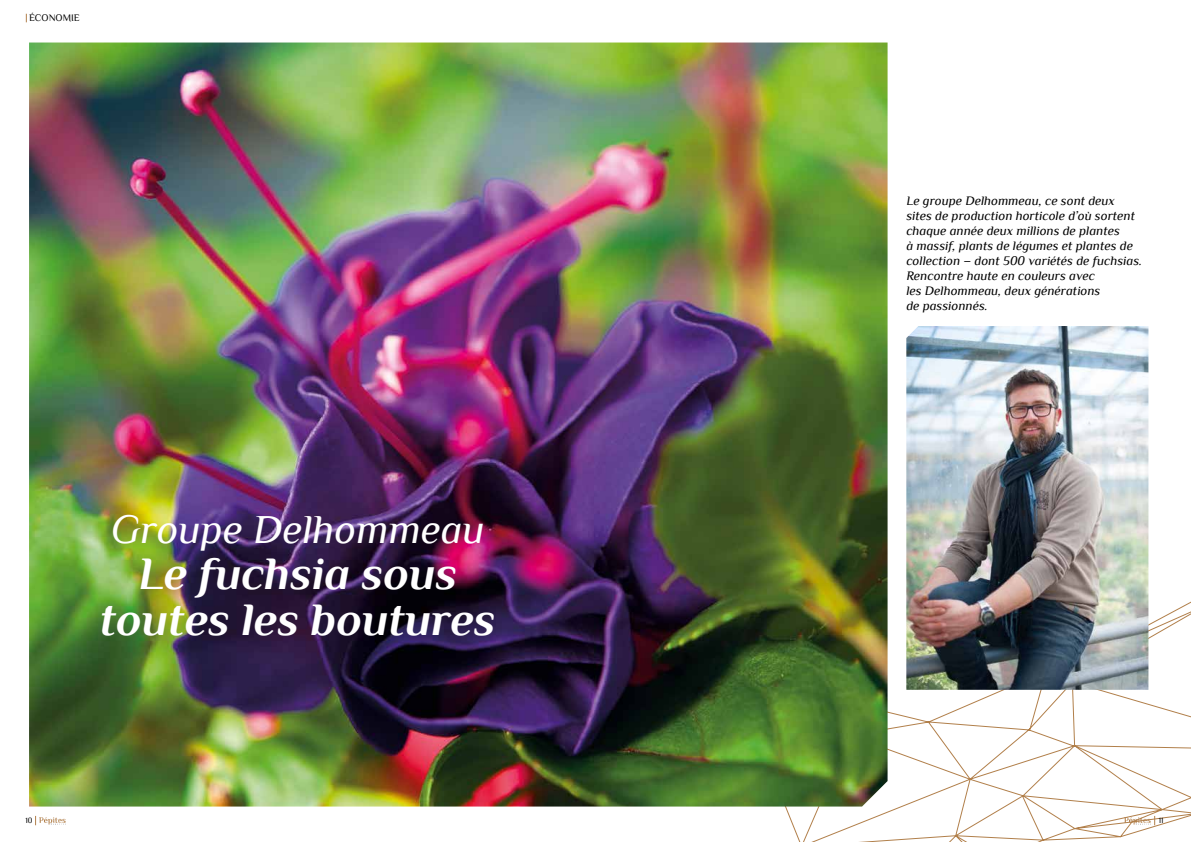
<style>
.page{position:relative;width:1191px;height:842px;background:#fff}
.page>*{position:absolute;margin:0;border:0;box-sizing:border-box;transform-origin:0 0}
.t1{font:italic 700 46.4px/46px "Philosopher";color:#fff;text-align:center}
.t2{font:italic 41px "Philosopher";color:#fff}
.t3{font:italic 13px/15px "Philosopher";color:#000}
.t4{font:10px "Philosopher";color:#000}
.t5{font:8px "Philosopher";color:#000}
</style>
<div class="page">
<svg style="left:748px;top:590px;width:443px;height:252px"></svg>
<img style="left:29px;top:43px;width:858px;height:763px">
<img style="left:906px;top:326px;width:242px;height:364px">
<svg style="left:1124px;top:816px;width:31px;height:9px"></svg>
<svg style="left:35px;top:816px;width:31px;height:9px"></svg>
<p class="t4" style="left:29px;top:13px;width:52px">ÉCONOMIE</p>
<h2 class="t2" style="left:111px;top:508px;width:375px">Groupe Delhommeau</h2>
<h1 class="t1" style="left:100px;top:551px;width:397px">Le fuchsia sous toutes les boutures</h1>
<p class="t3" style="left:906px;top:194px;width:237px">Le groupe Delhommeau, ce sont deux sites de production horticole d’où sortent chaque année deux millions de plantes<br>à massif, plants de légumes et plantes de collection – dont 500 variétés de fuchsias.<br>Rencontre haute en couleurs avec<br>les Delhommeau, deux générations<br>de passionnés.</p>
<p class="t5" style="left:25px;top:816px;width:9px">10</p>
<p class="t5" style="left:1158px;top:816px;width:6px">11</p>
</div>
